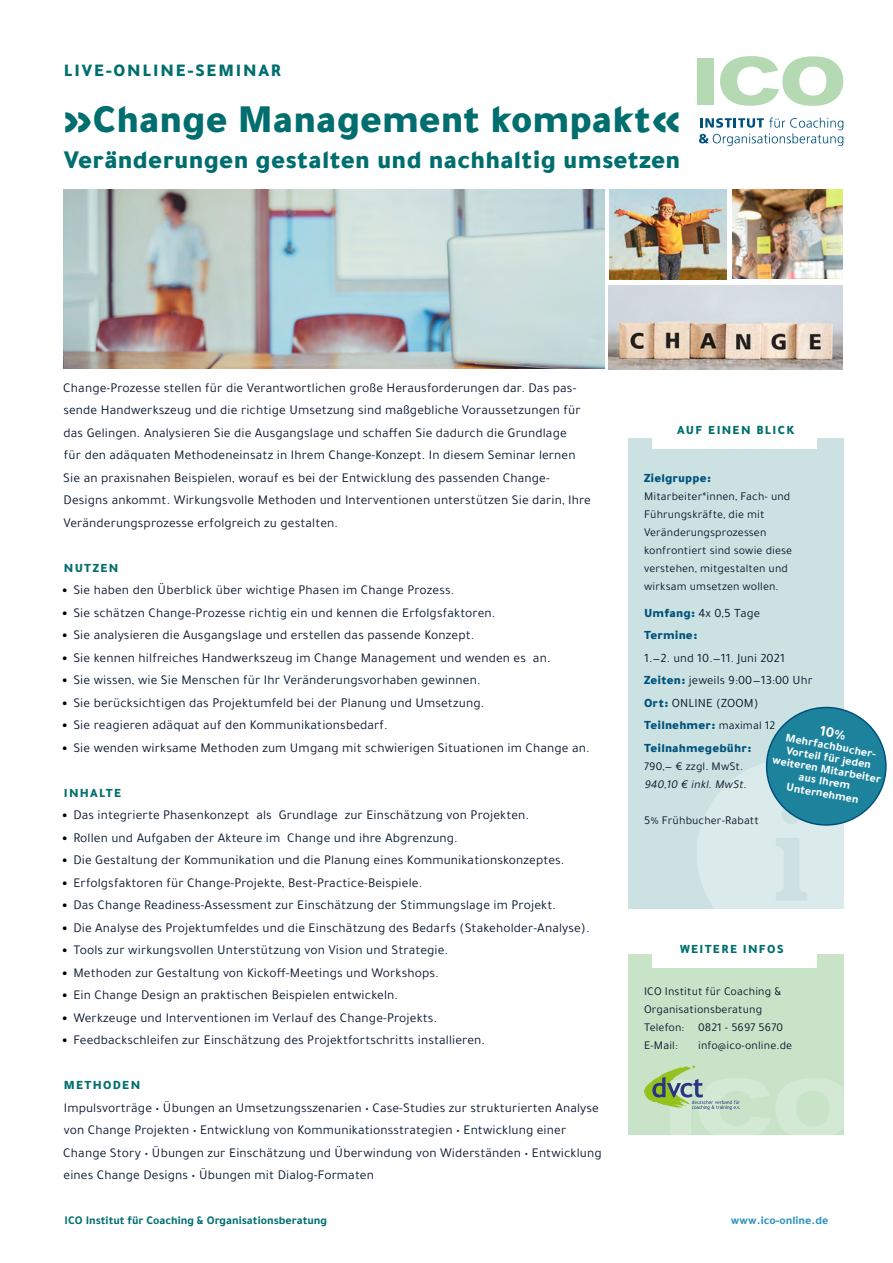
<style>
.page{position:relative;width:893px;height:1263px;background:#fff}
.page>*{position:absolute;margin:0;border:0;box-sizing:border-box;transform-origin:0 0}
.t1{font:900 40.5px "Tajawal";color:#006e6e}
.t2{font:900 26.25px "Tajawal";letter-spacing:.01em;color:#006e6e}
.t3{font:900 18px "Tajawal";letter-spacing:.1em;color:#006e6e}
.t4{font:13.5px/22.5px "Tajawal";letter-spacing:.01em;color:#0b1b30}
.t5{font:12.75px/22.5px "Tajawal";letter-spacing:.01em;color:#0b1b30}
.t6{font:900 12.75px "Tajawal";letter-spacing:.1em;color:#006e6e}
.t7{font:900 12.75px/22.5px "Tajawal";letter-spacing:.01em;color:#00527d}
.t8{font:12px/18px "Tajawal";letter-spacing:.01em;color:#0b1b30}
.t9{font:700 12px/12px "Tajawal";color:#fff;text-align:center}
.t10{font:700 12px "Tajawal";color:#006e6e}
.t11{font:700 12px "Tajawal";color:#3194c0}
.t12{font:italic 12px "Tajawal";color:#0b1b30}
.s1{font-weight:900;font-size:12.75px;color:#000}
.s2{font-weight:400;color:#0b1b30}
.s3{font-weight:900;color:#00527d}
.s4{font-size:12px}
</style>
<div class="page">
<div style="left:697px;top:58px;width:17px;height:46px;background:#b5d9b3"></div>
<svg style="left:720px;top:56px;width:123px;height:50px"></svg>
<svg style="left:699px;top:117px;width:144px;height:29px"></svg>
<img style="left:64px;top:189px;width:540px;height:179px">
<div style="left:628px;top:439px;width:215px;height:470px;background:#cce2e2"></div>
<svg style="left:697px;top:763px;width:146px;height:146px"></svg>
<div style="left:628px;top:954px;width:215px;height:180px;background:#c9e3c8"></div>
<div style="left:652px;top:414px;width:165px;height:35px;background:#fff"></div>
<div style="left:652px;top:933px;width:165px;height:35px;background:#fff"></div>
<img style="left:609px;top:189px;width:117px;height:90px">
<img style="left:732px;top:189px;width:110px;height:90px">
<img style="left:609px;top:286px;width:234px;height:83px">
<svg style="left:644px;top:1065px;width:199px;height:69px"></svg>
<div style="left:767px;top:707px;width:119px;height:118px;background:#1d839c;border-radius:50%"></div>
<div style="left:766px;top:707px;width:121px;height:119px;border:2px solid #00527d;border-radius:50%"></div>
<h3 class="t3" style="left:64px;top:55px;width:219px">LIVE-ONLINE-SEMINAR</h3>
<h1 class="t1" style="left:64px;top:85px;width:618px">»Change Management kompakt«</h1>
<h2 class="t2" style="left:64px;top:137px;width:618px">Veränderungen gestalten und nachhaltig umsetzen</h2>
<p class="t4" style="left:63px;top:376px;width:529px">Change-Prozesse stellen für die Verantwortlichen große Herausforderungen dar. Das pas&shy;sende Handwerkszeug und die richtige Umsetzung sind maßgebliche Voraussetzungen für das Gelingen. Analysieren Sie die Ausgangslage und schaffen Sie dadurch die Grundlage<br>für den adäquaten Methodeneinsatz in Ihrem Change-Konzept. In diesem Seminar lernen Sie an praxisnahen Beispielen, worauf es bei der Entwicklung des passenden Change-Designs ankommt. Wirkungsvolle Methoden und Interventionen unterstützen Sie darin, Ihre Veränderungsprozesse erfolgreich zu gestalten.</p>
<p class="t6" style="left:64px;top:556px;width:56px">NUTZEN</p>
<p class="t4" style="left:62px;top:579px;width:394px"><span class="s1">•</span> Sie haben den Überblick über wichtige Phasen im Change Prozess.</p>
<p class="t4" style="left:62px;top:601px;width:435px"><span class="s1">•</span> Sie schätzen Change-Prozesse richtig ein und kennen die Erfolgsfaktoren.</p>
<p class="t4" style="left:62px;top:624px;width:414px"><span class="s1">•</span> Sie analysieren die Ausgangslage und erstellen das passende Konzept.</p>
<p class="t4" style="left:62px;top:646px;width:490px"><span class="s1">•</span> Sie kennen hilfreiches Handwerkszeug im Change Management und wenden es an.</p>
<p class="t4" style="left:62px;top:669px;width:420px"><span class="s1">•</span> Sie wissen, wie Sie Menschen für Ihr Veränderungsvorhaben gewinnen.</p>
<p class="t4" style="left:62px;top:691px;width:424px"><span class="s1">•</span> Sie berücksichtigen das Projektumfeld bei der Planung und Umsetzung.</p>
<p class="t4" style="left:62px;top:714px;width:327px"><span class="s1">•</span> Sie reagieren adäquat auf den Kommunikationsbedarf.</p>
<p class="t4" style="left:62px;top:736px;width:529px"><span class="s1">•</span> Sie wenden wirksame Methoden zum Umgang mit schwierigen Situationen im Change an.</p>
<p class="t6" style="left:64px;top:781px;width:59px">INHALTE</p>
<p class="t4" style="left:62px;top:804px;width:468px"><span class="s1">•</span> Das integrierte Phasenkonzept als Grundlage zur Einschätzung von Projekten.</p>
<p class="t4" style="left:62px;top:826px;width:397px"><span class="s1">•</span> Rollen und Aufgaben der Akteure im Change und ihre Abgrenzung.</p>
<p class="t4" style="left:62px;top:849px;width:504px"><span class="s1">•</span> Die Gestaltung der Kommunikation und die Planung eines Kommunikationskonzeptes.</p>
<p class="t4" style="left:62px;top:871px;width:362px"><span class="s1">•</span> Erfolgsfaktoren für Change-Projekte, Best-Practice-Beispiele.</p>
<p class="t4" style="left:62px;top:894px;width:495px"><span class="s1">•</span> Das Change Readiness-Assessment zur Einschätzung der Stimmungslage im Projekt.</p>
<p class="t4" style="left:62px;top:916px;width:529px"><span class="s1">•</span> Die Analyse des Projektumfeldes und die Einschätzung des Bedarfs (Stakeholder-Analyse).</p>
<p class="t4" style="left:62px;top:939px;width:387px"><span class="s1">•</span> Tools zur wirkungsvollen Unterstützung von Vision und Strategie.</p>
<p class="t4" style="left:62px;top:961px;width:378px"><span class="s1">•</span> Methoden zur Gestaltung von Kickoff-Meetings und Workshops.</p>
<p class="t4" style="left:62px;top:984px;width:337px"><span class="s1">•</span> Ein Change Design an praktischen Beispielen entwickeln.</p>
<p class="t4" style="left:62px;top:1006px;width:377px"><span class="s1">•</span> Werkzeuge und Interventionen im Verlauf des Change-Projekts.</p>
<p class="t4" style="left:62px;top:1029px;width:424px"><span class="s1">•</span> Feedbackschleifen zur Einschätzung des Projektfortschritts installieren.</p>
<p class="t6" style="left:64px;top:1074px;width:78px">METHODEN</p>
<p class="t4" style="left:63px;top:1096px;width:540px">Impulsvorträge • Übungen an Umsetzungsszenarien • Case-Studies zur strukturierten Analyse von Change Projekten • Entwicklung von Kommunikationsstrategien • Entwicklung einer Change Story • Übungen zur Einschätzung und Überwindung von Widerständen • Entwicklung eines Change Designs • Übungen mit Dialog-Formaten</p>
<p class="t6" style="left:677px;top:419px;width:119px">AUF EINEN BLICK</p>
<p class="t7" style="left:644px;top:465px;width:68px">Zielgruppe:</p>
<p class="t8" style="left:644px;top:487px;width:149px">Mitarbeiter*innen, Fach- und<br>Führungskräfte, die mit<br>Veränderungsprozessen konfrontiert sind sowie diese verstehen, mitgestalten und wirksam umsetzen wollen.</p>
<p class="t7" style="left:644px;top:600px;width:117px">Umfang: <span class="s2">4x 0,5 Tage<br></span>Termine:</p>
<p class="t5" style="left:644px;top:646px;width:170px">1.—2. und 10.—11. Juni 2021<br><span class="s3">Zeiten:</span> jeweils 9:00—13:00 Uhr<br><span class="s3">Ort:</span> ONLINE (ZOOM)<br><span class="s3">Teilnehmer:</span> <span class="s4">maximal 12<br></span><span class="s3">Teilnahmegebühr:</span></p>
<p class="t8" style="left:644px;top:757px;width:101px">790,— € zzgl. MwSt.</p>
<p class="t12" style="left:644px;top:776px;width:107px">940,10 € inkl.MwSt.</p>
<p class="t8" style="left:644px;top:811px;width:116px">5% Frühbucher-Rabatt</p>
<p class="t9" style="left:778px;top:730px;width:112px;rotate:10deg">Mehrfachbucher-<br>Vorteil für jeden weiteren Mitarbeiter aus Ihrem<br>Unternehmen</p>
<p class="t6" style="left:680px;top:938px;width:105px">WEITERE INFOS</p>
<p class="t8" style="left:644px;top:982px;width:141px">ICO Institut für Coaching &amp;<br>Organisationsberatung<br>Telefon: 0821 - 5697 5670<br>E-Mail:</p>
<p class="t8" style="left:698px;top:1036px;width:96px">info@ico-online.de</p>
<p class="t10" style="left:65px;top:1211px;width:264px">ICO Institut für Coaching &amp; Organisationsberatung</p>
<p class="t11" style="left:731px;top:1211px;width:99px">www.ico-online.de</p>
</div>
